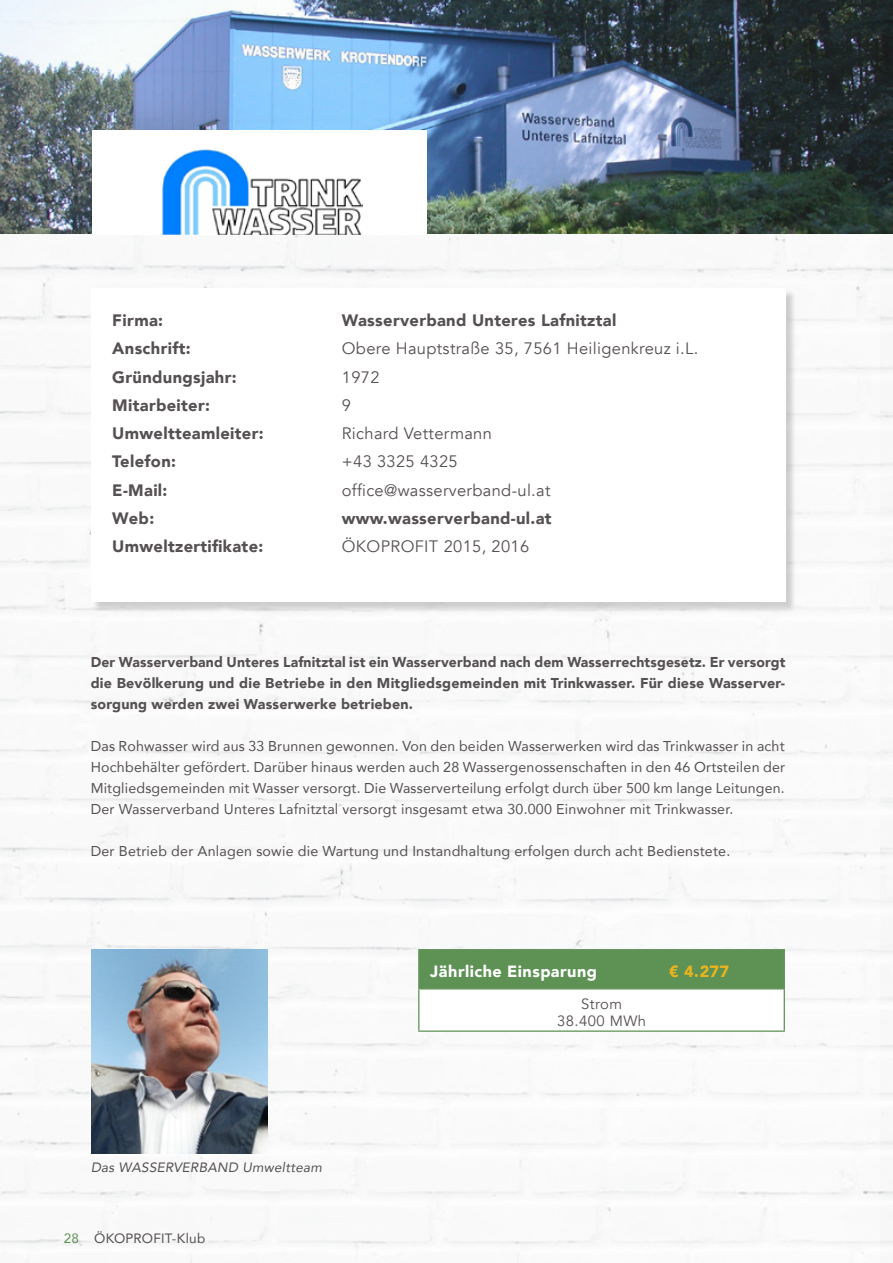
<style>
.page{position:relative;width:893px;height:1263px;background:#fff}
.page>*{position:absolute;margin:0;border:0;box-sizing:border-box;transform-origin:0 0}
.t1{font:900 16.5px "Avenir";letter-spacing:.02em;color:#555051}
.t2{font:16.5px "Avenir";letter-spacing:.02em;color:#555051}
.t3{font:900 16.2px "Avenir";letter-spacing:.03em;color:#fff}
.t4{font:900 16.2px "Avenir";color:#ebb41e}
.t5{font:14.85px "Avenir";letter-spacing:.03em;color:#555051}
.CPC_Fliess{font:14.25px/21px "Avenir";letter-spacing:.015em;color:#555051;text-align:justify}
.CPC_Fliess-2{font:900 14.25px/21px "Avenir";letter-spacing:.015em;color:#555051;text-align:justify}
.t6{font:italic 13.5px "Avenir";letter-spacing:.02em;color:#555051}
.t7{font:13.5px "Avenir";letter-spacing:.015em;color:#555051}
.s1{color:#5e9255}
</style>
<div class="page">
<img style="left:0;top:235px;width:893px;height:1028px">
<img style="left:0;top:0;width:893px;height:234px">
<div style="left:92px;top:289px;width:704px;height:323px;background:#231f20;opacity:.2"></div>
<div style="left:91px;top:288px;width:694px;height:314px;background:#fff"></div>
<div style="left:92px;top:131px;width:335px;height:104px;background:#fff"></div>
<img style="left:161px;top:148px;width:202px;height:87px">
<img style="left:92px;top:949px;width:176px;height:204px">
<div style="left:419px;top:950px;width:365px;height:39px;background:#5e9255"></div>
<div style="left:419px;top:989px;width:365px;height:42px;background:#fff"></div>
<hr style="left:418px;top:950px;width:1px;height:38px;background:#67975e">
<hr style="left:418px;top:949px;width:367px;height:1px;background:#67975e">
<hr style="left:784px;top:950px;width:1px;height:38px;background:#67975e">
<hr style="left:784px;top:989px;width:1px;height:41px;background:#67975e">
<hr style="left:418px;top:1030px;width:367px;height:2px;background:#67975e">
<hr style="left:418px;top:989px;width:1px;height:41px;background:#67975e">
<hr style="left:418px;top:988px;width:367px;height:1px;background:#67975e">
<p class="t1" style="left:112px;top:306px;width:52px">Firma:</p>
<p class="t1" style="left:342px;top:306px;width:276px">Wasserverband Unteres Lafnitztal</p>
<p class="t1" style="left:112px;top:334px;width:80px">Anschrift:</p>
<p class="t2" style="left:342px;top:339px;width:358px">Obere Hauptstraße 35, 7561 Heiligenkreuz i.L.</p>
<p class="t1" style="left:112px;top:363px;width:126px">Gründungsjahr:</p>
<p class="t2" style="left:342px;top:367px;width:39px">1972</p>
<p class="t1" style="left:112px;top:391px;width:99px">Mitarbeiter:</p>
<p class="t2" style="left:342px;top:395px;width:11px">9</p>
<p class="t1" style="left:112px;top:419px;width:153px">Umweltteamleiter:</p>
<p class="t2" style="left:342px;top:424px;width:152px">Richard Vettermann</p>
<p class="t1" style="left:112px;top:448px;width:65px">Telefon:</p>
<p class="t2" style="left:342px;top:452px;width:117px">+43 3325 4325</p>
<p class="t1" style="left:112px;top:476px;width:57px">E-Mail:</p>
<p class="t2" style="left:342px;top:480px;width:210px">office@wasserverband-ul.at</p>
<p class="t1" style="left:112px;top:504px;width:43px">Web:</p>
<p class="t1" style="left:342px;top:504px;width:211px">www.wasserverband-ul.at</p>
<p class="t1" style="left:112px;top:532px;width:153px">Umweltzertifikate:</p>
<p class="t2" style="left:342px;top:537px;width:189px">ÖKOPROFIT 2015, 2016</p>
<p class="CPC_Fliess-2" style="left:91px;top:651px;width:696px">Der Wasserverband Unteres Lafnitztal ist ein Wasserverband nach dem Wasserrechtsgesetz. Er versorgt die Bevölkerung und die Betriebe in den Mitgliedsgemeinden mit Trinkwasser. Für diese Wasserver&shy;sorgung werden zwei Wasserwerke betrieben.</p>
<p class="CPC_Fliess" style="left:91px;top:735px;width:696px">Das Rohwasser wird aus 33 Brunnen gewonnen. Von den beiden Wasserwerken wird das Trinkwasser in acht Hochbehälter gefördert. Darüber hinaus werden auch 28 Wassergenossenschaften in den 46 Ortsteilen der Mitgliedsgemeinden mit Wasser versorgt. Die Wasserverteilung erfolgt durch über 500 km lange Leitungen.<br>Der Wasserverband Unteres Lafnitztal versorgt insgesamt etwa 30.000 Einwohner mit Trinkwasser.</p>
<p class="CPC_Fliess" style="left:91px;top:840px;width:641px">Der Betrieb der Anlagen sowie die Wartung und Instandhaltung erfolgen durch acht Bedienstete.</p>
<p class="t6" style="left:91px;top:1159px;width:233px">Das WASSERVERBAND Umweltteam</p>
<p class="t7" style="left:64px;top:1228px;width:143px"><span class="s1">28</span> ÖKOPROFIT-Klub</p>
<p class="t3" style="left:430px;top:958px;width:168px">Jährliche Einsparung</p>
<p class="t4" style="left:669px;top:958px;width:61px">€ 4.277</p>
<p class="t5" style="left:581px;top:994px;width:43px">Strom</p>
<p class="t5" style="left:557px;top:1012px;width:91px">38.400 MWh</p>
</div>
